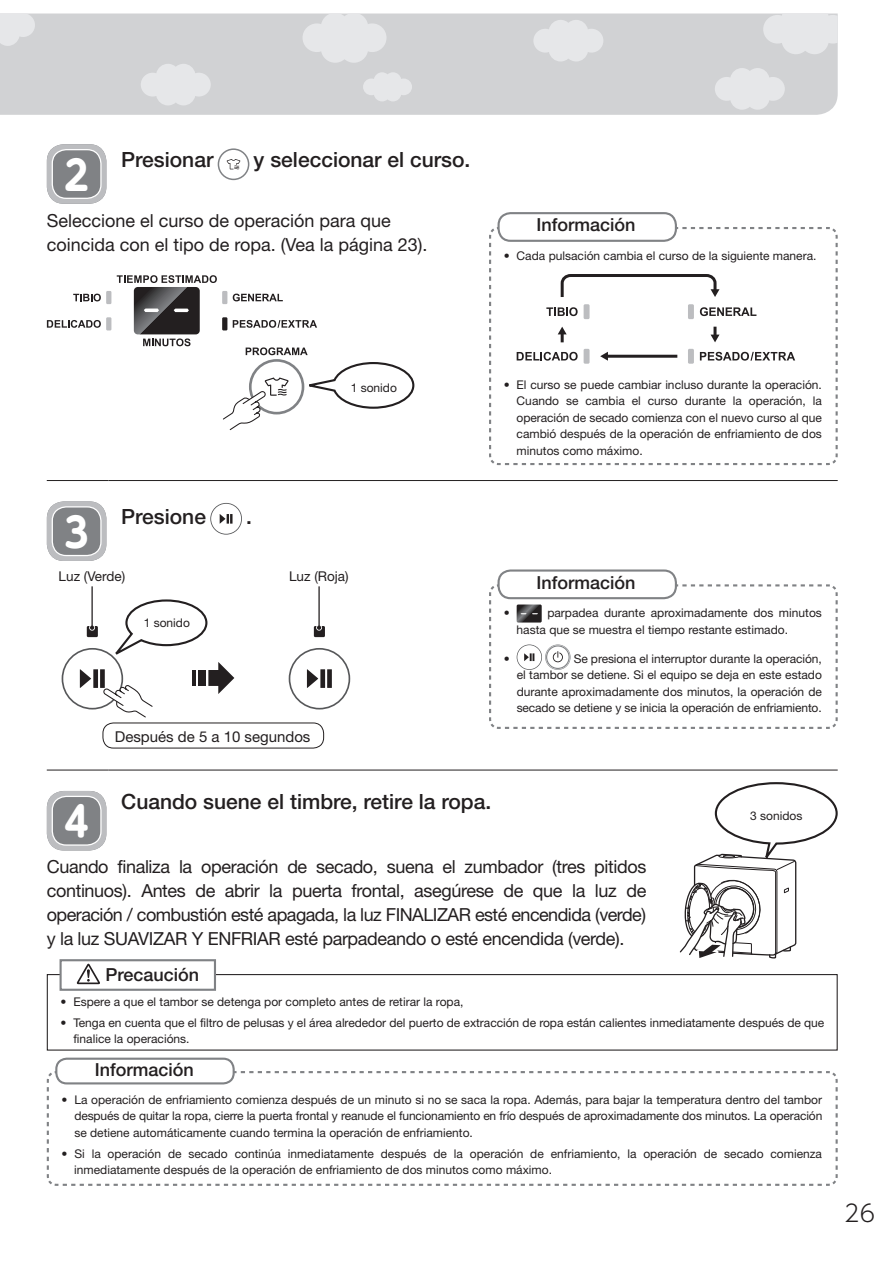
<style>
.page{position:relative;width:893px;height:1263px;background:#fff}
.page>*{position:absolute;margin:0;border:0;box-sizing:border-box;transform-origin:0 0}
.t1{font:700 40.35px "UD Shin M Go Pro";color:#fff;scale:.9 1}
.t2{font:300 23.4px "UD Shin Go Pro";color:#231f20}
.t3{font:500 21px "Helvetica Neue LT Std";color:#231f20}
.t4{font:18px/24px "Helvetica Neue LT Std";color:#231f20}
.t5{font:500 18px "Helvetica Neue LT Std";color:#231f20}
.t6{font:15px "Helvetica Neue LT Std";color:#231f20}
.t7{font:13.5px "Helvetica Neue LT Std";color:#231f20}
.t8{font:12px/16.5px "Helvetica Neue LT Std";color:#231f20;text-align:justify}
</style>
<div class="page">
<div style="left:0;top:14px;width:838px;height:101px;background:#d1d2d4"></div>
<svg style="left:0;top:14px;width:35px;height:32px"></svg>
<svg style="left:763px;top:14px;width:75px;height:40px;background:#e2e3e5"></svg>
<svg style="left:715px;top:68px;width:70px;height:42px;background:#dfe0e2"></svg>
<svg style="left:302px;top:14px;width:84px;height:49px;background:#e0e1e3"></svg>
<svg style="left:533px;top:20px;width:70px;height:42px;background:#dfe0e2"></svg>
<svg style="left:141px;top:64px;width:70px;height:41px;background:#e0e1e3"></svg>
<svg style="left:363px;top:72px;width:49px;height:29px"></svg>
<svg style="left:489px;top:227px;width:349px;height:239px"></svg>
<div style="left:499px;top:213px;width:177px;height:28px;background:#fff;border-radius:12px"></div>
<div style="left:497px;top:212px;width:180px;height:30px;border:2px solid #808285;border-radius:12px"></div>
<svg style="left:489px;top:584px;width:349px;height:145px"></svg>
<div style="left:499px;top:570px;width:177px;height:28px;background:#fff;border-radius:12px"></div>
<div style="left:497px;top:569px;width:180px;height:30px;border:2px solid #808285;border-radius:12px"></div>
<hr style="left:47px;top:480px;width:61px;height:1px;background:#231f20">
<hr style="left:108px;top:480px;width:730px;height:1px;background:#231f20">
<div style="left:47px;top:501px;width:59px;height:60px;background:#bcbdc0;border-radius:17px"></div>
<div style="left:52px;top:507px;width:49px;height:48px;background:#808285;border-radius:14px"></div>
<div style="left:52px;top:506px;width:50px;height:50px;border:1px solid #fff;border-radius:14px"></div>
<svg style="left:210px;top:503px;width:32px;height:32px"></svg>
<div style="left:211px;top:504px;width:30px;height:30px;background:#fff;border-radius:50%"></div>
<svg style="left:220px;top:514px;width:13px;height:10px"></svg>
<div style="left:47px;top:144px;width:59px;height:60px;background:#bcbdc0;border-radius:17px"></div>
<div style="left:52px;top:150px;width:49px;height:48px;background:#808285;border-radius:14px"></div>
<div style="left:52px;top:149px;width:50px;height:50px;border:1px solid #fff;border-radius:14px"></div>
<svg style="left:218px;top:148px;width:31px;height:32px"></svg>
<div style="left:219px;top:150px;width:29px;height:29px;background:#fff;border-radius:50%"></div>
<svg style="left:227px;top:159px;width:13px;height:10px"></svg>
<div style="left:222px;top:317px;width:5px;height:13px;background:#231f20"></div>
<div style="left:222px;top:291px;width:5px;height:13px;background:#bcbdc0"></div>
<div style="left:106px;top:317px;width:5px;height:13px;background:#bcbdc0"></div>
<div style="left:106px;top:291px;width:5px;height:13px;background:#bcbdc0"></div>
<svg style="left:73px;top:294px;width:28px;height:7px"></svg>
<svg style="left:47px;top:320px;width:54px;height:8px"></svg>
<svg style="left:233px;top:320px;width:84px;height:8px"></svg>
<svg style="left:233px;top:294px;width:50px;height:7px"></svg>
<svg style="left:117px;top:275px;width:100px;height:71px"></svg>
<svg style="left:299px;top:362px;width:116px;height:47px"></svg>
<hr style="left:47px;top:770px;width:61px;height:1px;background:#231f20">
<hr style="left:108px;top:770px;width:730px;height:1px;background:#231f20">
<div style="left:47px;top:791px;width:59px;height:59px;background:#bcbdc0;border-radius:17px"></div>
<div style="left:52px;top:796px;width:49px;height:49px;background:#808285;border-radius:14px"></div>
<div style="left:52px;top:796px;width:50px;height:50px;border:1px solid #fff;border-radius:14px"></div>
<svg style="left:680px;top:782px;width:158px;height:177px"></svg>
<div style="left:47px;top:974px;width:791px;height:76px;border:1px solid #231f20"></div>
<div style="left:61px;top:960px;width:154px;height:30px;background:#fff"></div>
<svg style="left:76px;top:963px;width:24px;height:21px"></svg>
<div style="left:60px;top:959px;width:156px;height:32px;border:2px solid #808285"></div>
<svg style="left:46px;top:1071px;width:792px;height:115px"></svg>
<div style="left:56px;top:1059px;width:178px;height:24px;background:#fff;border-radius:11px"></div>
<div style="left:55px;top:1058px;width:180px;height:26px;border:2px solid #808285;border-radius:11px"></div>
<div style="left:87px;top:626px;width:11px;height:11px;background:#231f20"></div>
<svg style="left:62px;top:648px;width:61px;height:61px"></svg>
<div style="left:63px;top:650px;width:58px;height:58px;background:#fff;border-radius:50%"></div>
<svg style="left:80px;top:669px;width:11px;height:19px"></svg>
<div style="left:93px;top:669px;width:5px;height:19px;background:#231f20"></div>
<div style="left:100px;top:669px;width:5px;height:19px;background:#231f20"></div>
<div style="left:314px;top:626px;width:11px;height:11px;background:#231f20"></div>
<svg style="left:289px;top:648px;width:61px;height:61px"></svg>
<div style="left:290px;top:650px;width:59px;height:58px;background:#fff;border-radius:50%"></div>
<svg style="left:307px;top:669px;width:11px;height:19px"></svg>
<div style="left:320px;top:669px;width:5px;height:19px;background:#231f20"></div>
<div style="left:327px;top:669px;width:5px;height:19px;background:#231f20"></div>
<div style="left:103px;top:723px;width:221px;height:25px;border:1px solid #231f20;border-radius:11px"></div>
<svg style="left:89px;top:626px;width:6px;height:5px"></svg>
<hr style="left:91px;top:586px;width:2px;height:40px;background:#231f20">
<svg style="left:316px;top:626px;width:6px;height:5px"></svg>
<hr style="left:318px;top:586px;width:2px;height:40px;background:#231f20">
<svg style="left:102px;top:599px;width:132px;height:118px"></svg>
<svg style="left:249px;top:359px;width:55px;height:55px"></svg>
<div style="left:252px;top:362px;width:50px;height:50px;background:#fff;border-radius:50%"></div>
<svg style="left:246px;top:347px;width:62px;height:8px"></svg>
<svg style="left:223px;top:377px;width:66px;height:53px"></svg>
<h1 class="t1" style="left:65px;top:142px;width:28px">2</h1>
<h3 class="t3" style="left:121px;top:147px;width:94px">Presionar</h3>
<h3 class="t3" style="left:254px;top:147px;width:218px">y seleccionar el curso.</h3>
<h3 class="t4" style="left:47px;top:208px;width:382px">Seleccione el curso de operación para que coincida con el tipo de ropa. (Vea la página 23).</h3>
<h3 class="t5" style="left:536px;top:214px;width:101px">Información</h3>
<p class="t8" style="left:504px;top:247px;width:314px">• Cada pulsación cambia el curso de la siguiente manera.</p>
<p class="t8" style="left:351px;top:380px;width:48px">1 sonido</p>
<p class="t8" style="left:517px;top:376px;width:307px;text-indent:-13px">• El curso se puede cambiar incluso durante la operación.<br>Cuando se cambia el curso durante la operación, la operación de secado comienza con el nuevo curso al que cambió después de la operación de enfriamiento de dos minutos como máximo.</p>
<h1 class="t1" style="left:65px;top:500px;width:28px">3</h1>
<h3 class="t3" style="left:121px;top:504px;width:86px">Presione</h3>
<h3 class="t3" style="left:246px;top:504px;width:7px">.</h3>
<p class="t7" style="left:59px;top:568px;width:68px">Luz (Verde)</p>
<p class="t7" style="left:289px;top:568px;width:61px">Luz (Roja)</p>
<p class="t8" style="left:144px;top:615px;width:48px">1 sonido</p>
<p class="t6" style="left:115px;top:727px;width:197px">Después de 5 a 10 segundos</p>
<h3 class="t5" style="left:536px;top:572px;width:101px">Información</h3>
<p class="t8" style="left:504px;top:604px;width:7px">•</p>
<p class="t8" style="left:517px;top:604px;width:307px;text-indent:31px">parpadea durante aproximadamente dos minutos hasta que se muestra el tiempo restante estimado.</p>
<p class="t8" style="left:504px;top:650px;width:7px">•</p>
<p class="t8" style="left:517px;top:650px;width:307px;text-indent:57px">Se presiona el interruptor durante la operación, el tambor se detiene. Si el equipo se deja en este estado durante aproximadamente dos minutos, la operación de secado se detiene y se inicia la operación de enfriamiento.</p>
<h1 class="t1" style="left:65px;top:789px;width:28px">4</h1>
<h3 class="t3" style="left:121px;top:789px;width:372px">Cuando suene el timbre, retire la ropa.</h3>
<p class="t8" style="left:750px;top:808px;width:54px">3 sonidos</p>
<p class="t4" style="left:47px;top:854px;width:601px;text-align:justify">Cuando finaliza la operación de secado, suena el zumbador (tres pitidos continuos). Antes de abrir la puerta frontal, asegúrese de que la luz de operación / combustión esté apagada, la luz FINALIZAR esté encendida (verde) y la luz SUAVIZAR Y ENFRIAR esté parpadeando o esté encendida (verde).</p>
<h3 class="t5" style="left:105px;top:964px;width:95px">Precaución</h3>
<p class="t8" style="left:61px;top:993px;width:404px">• Espere a que el tambor se detenga por completo antes de retirar la ropa,</p>
<p class="t8" style="left:73px;top:1014px;width:752px;text-indent:-13px">• Tenga en cuenta que el filtro de pelusas y el área alrededor del puerto de extracción de ropa están calientes inmediatamente después de que finalice la operacións.</p>
<h3 class="t5" style="left:95px;top:1058px;width:101px">Información</h3>
<p class="t8" style="left:74px;top:1091px;width:749px;text-indent:-13px">• La operación de enfriamiento comienza después de un minuto si no se saca la ropa. Además, para bajar la temperatura dentro del tambor después de quitar la ropa, cierre la puerta frontal y reanude el funcionamiento en frío después de aproximadamente dos minutos. La operación se detiene automáticamente cuando termina la operación de enfriamiento.</p>
<p class="t8" style="left:74px;top:1145px;width:749px;text-indent:-13px">• Si la operación de secado continúa inmediatamente después de la operación de enfriamiento, la operación de secado comienza inmediatamente después de la operación de enfriamiento de dos minutos como máximo.</p>
<h2 class="t2" style="left:844px;top:1194px;width:32px">26</h2>
</div>
